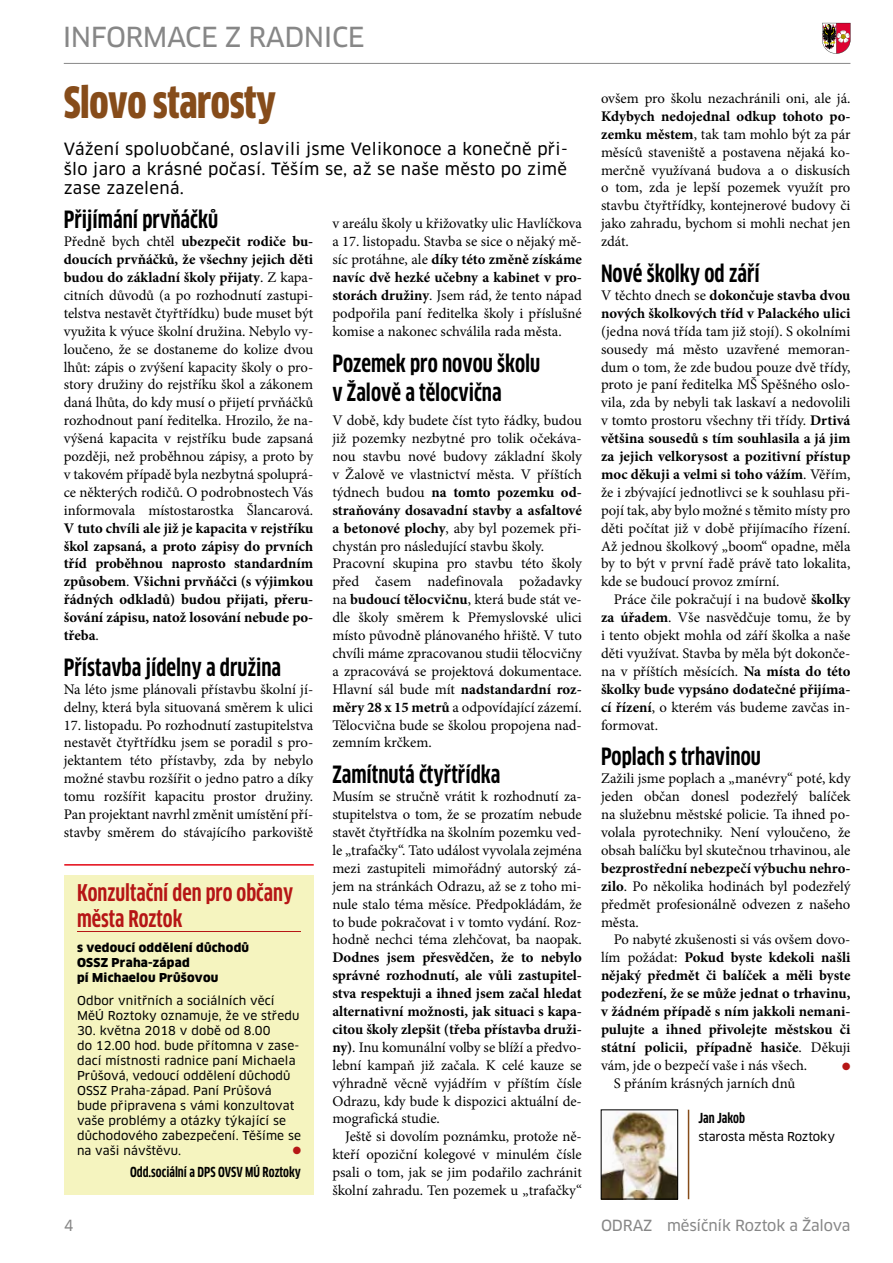
<style>
.page{position:relative;width:893px;height:1263px;background:#fff}
.page>*{position:absolute;margin:0;border:0;box-sizing:border-box;transform-origin:0 0}
.t1{font:900 42px "Clan Cond CELF";letter-spacing:-.01em;color:#864c1a}
.t2{font:27px "Clan CE News";letter-spacing:-.02em;color:#878787}
.t3{font:700 23.25px/30px "Clan Cond CELF";color:#000}
.t4{font:700 22.5px/25.5px "Clan Cond CELF";color:#b61615}
.t5{font:16.5px/19.8px "Clan CE News";letter-spacing:.02em;color:#000;text-align:justify}
.t6{font:15px "Clan CE News";letter-spacing:-.01em;color:#878787}
.t7{font:14.7px/17.9px "Minion Pro";letter-spacing:-.005em;color:#000;text-align:justify}
.t8{font:700 14.7px/17.9px "Minion Pro";color:#000;text-align:justify}
.t9{font:700 13.5px "Clan Cond CELF";color:#000}
.t10{font:12px/15px "Clan CE News";letter-spacing:.01em;color:#000}
.t11{font:900 12px/15px "Clan CE";letter-spacing:.02em;color:#000}
.t12{font:12px "Clan CE News";letter-spacing:-.01em;color:#000}
.t13{font:10.5px "Zapf Dingbats ITC";color:#b61615}
.s1{font-weight:700}
.s2{font-weight:400}
</style>
<div class="page">
<svg style="left:822px;top:23px;width:28px;height:31px"></svg>
<hr style="left:836px;top:23px;width:1px;height:30px;background:#000">
<hr style="left:64px;top:63px;width:786px;height:1px;background:#878787">
<div style="left:64px;top:876px;width:250px;height:319px;background:#f5f4bf"></div>
<hr style="left:77px;top:931px;width:224px;height:1px;background:#b61615">
<hr style="left:64px;top:864px;width:250px;height:2px;background:#e30613">
<img style="left:603px;top:1112px;width:73px;height:85px">
<div style="left:601px;top:1110px;width:77px;height:89px;border:1px solid #000"></div>
<hr style="left:688px;top:1110px;width:1px;height:89px;background:#864c1a">
<h2 class="t2" style="left:63px;top:20px;width:303px">INFORMACE Z RADNICE</h2>
<h1 class="t1" style="left:64px;top:76px;width:214px">Slovo starosty</h1>
<p class="t5" style="left:64px;top:139px;width:505px">Vážení spoluobčané, oslavili jsme Velikonoce a konečně při&shy;šlo jaro a krásné počasí. Těším se, až se naše město po zimě zase zazelená.</p>
<h3 class="t3" style="left:64px;top:205px;width:156px">Přijímání prvňáčků</h3>
<p class="t7" style="left:64px;top:233px;width:251px">Předně bych chtěl <span class="s1">ubezpečit rodiče bu&shy;doucích prvňáčků, že všechny jejich děti budou do základní školy přijaty</span>. Z kapa&shy;citních důvodů (a po rozhodnutí zastupi&shy;telstva nestavět čtyřtřídku) bude muset být využita k výuce školní družina. Nebylo vy&shy;loučeno, že se dostaneme do kolize dvou lhůt: zápis o zvýšení kapacity školy o pro&shy;story družiny do rejstříku škol a zákonem daná lhůta, do kdy musí o přijetí prvňáčků rozhodnout paní ředitelka. Hrozilo, že na&shy;výšená kapacita v rejstříku bude zapsaná později, než proběhnou zápisy, a proto by v takovém případě byla nezbytná spoluprá&shy;ce některých rodičů. O podrobnostech Vás informovala místostarostka Šlancarová.</p>
<p class="t8" style="left:64px;top:519px;width:251px">V tuto chvíli ale již je kapacita v rejstříku škol zapsaná, a proto zápisy do prvních tříd proběhnou naprosto standardním způsobem<span class="s2">.</span> Všichni prvňáčci (s výjimkou řádných odkladů) budou přijati, přeru&shy;šování zápisu, natož losování nebude po&shy;třeba<span class="s2">.</span></p>
<h3 class="t3" style="left:64px;top:653px;width:219px">Přístavba jídelny a družina</h3>
<p class="t7" style="left:64px;top:680px;width:251px">Na léto jsme plánovali přístavbu školní jí&shy;delny, která byla situovaná směrem k ulici</p>
<p class="t7" style="left:64px;top:716px;width:251px">17. listopadu. Po rozhodnutí zastupitelstva nestavět čtyřtřídku jsem se poradil s pro&shy;jektantem této přístavby, zda by nebylo možné stavbu rozšířit o jedno patro a díky tomu rozšířit kapacitu prostor družiny.<br>Pan projektant navrhl změnit umístění pří&shy;stavby směrem do stávajícího parkoviště</p>
<h3 class="t4" style="left:77px;top:881px;width:218px">Konzultační den pro občany města Roztok</h3>
<p class="t11" style="left:77px;top:940px;width:174px">s vedoucí oddělení důchodů<br>OSSZ Praha-západ<br>pí Michaelou Průšovou</p>
<p class="t10" style="left:77px;top:994px;width:224px">Odbor vnitřních a sociálních věcí<br>MěÚ Roztoky oznamuje, že ve středu</p>
<p class="t10" style="left:77px;top:1024px;width:225px">30. května 2018 v době od 8.00<br>do 12.00 hod. bude přítomna v zase&shy;dací místnosti radnice paní Michaela<br>Průšová, vedoucí oddělení důchodů<br>OSSZ Praha-západ. Paní Průšová bude připravena s vámi konzultovat vaše problémy a otázky týkající se důchodového zabezpečení. Těšíme se na vaši návštěvu.</p>
<p class="t13" style="left:293px;top:1145px;width:10px">●</p>
<p class="t9" style="left:130px;top:1164px;width:172px">Odd.sociální a DPS OVSV MÚ Roztoky</p>
<p class="t7" style="left:332px;top:215px;width:251px">v areálu školy u křižovatky ulic Havlíčkova a 17. listopadu. Stavba se sice o nějaký mě&shy;síc protáhne, ale <span class="s1">díky této změně získáme navíc dvě hezké učebny a kabinet v pro&shy;storách družiny</span>. Jsem rád, že tento nápad podpořila paní ředitelka školy i příslušné komise a nakonec schválila rada města.</p>
<h3 class="t3" style="left:332px;top:348px;width:209px">Pozemek pro novou školu v Žalově a tělocvična</h3>
<p class="t7" style="left:332px;top:412px;width:251px;text-align:left">V době, kdy budete číst tyto řádky, budou již pozemky nezbytné pro tolik očekáva&shy;nou stavbu nové budovy základní školy v Žalově ve vlastnictví města. V příštích týdnech budou <span class="s1">na tomto pozemku od&shy;straňovány dosavadní stavby a asfaltové a betonové plochy</span>, aby byl pozemek při&shy;chystán pro následující stavbu školy.<br>Pracovní skupina pro stavbu této školy před časem nadefinovala požadavky na <span class="s1">budoucí tělocvičnu</span>, která bude stát ve&shy;dle školy směrem k Přemyslovské ulici místo původně plánovaného hřiště. V tuto chvíli máme zpracovanou studii tělocvičny a zpracovává se projektová dokumentace.<br>Hlavní sál bude mít <span class="s1">nadstandardní roz&shy;měry 28 x 15 metrů</span> a odpovídající zázemí.<br>Tělocvična bude se školou propojena nad&shy;zemním krčkem.</p>
<h3 class="t3" style="left:332px;top:760px;width:170px">Zamítnutá čtyřtřídka</h3>
<p class="t7" style="left:332px;top:788px;width:251px">Musím se stručně vrátit k rozhodnutí za&shy;stupitelstva o tom, že se prozatím nebude stavět čtyřtřídka na školním pozemku ved&shy;le „trafačky“. Tato událost vyvolala zejména mezi zastupiteli mimořádný autorský zá&shy;jem na stránkách Odrazu, až se z toho mi&shy;nule stalo téma měsíce. Předpokládám, že to bude pokračovat i v tomto vydání. Roz&shy;hodně nechci téma zlehčovat, ba naopak.</p>
<p class="t8" style="left:332px;top:948px;width:251px">Dodnes jsem přesvědčen, že to nebylo správné rozhodnutí, ale vůli zastupitel&shy;stva respektuji a ihned jsem začal hledat alternativní možnosti, jak situaci s kapa&shy;citou školy zlepšit (třeba přístavba druži&shy;ny)<span class="s2">. Inu komunální volby se blíží a předvo&shy;lební kampaň již začala. K celé kauze se výhradně věcně vyjádřím v příštím čísle Odrazu, kdy bude k dispozici aktuální de&shy;mografická studie.</span></p>
<p class="t7" style="left:332px;top:1128px;width:251px;text-indent:13px">Ještě si dovolím poznámku, protože ně&shy;kteří opoziční kolegové v minulém čísle psali o tom, jak se jim podařilo zachránit školní zahradu. Ten pozemek u „trafačky“</p>
<p class="t7" style="left:601px;top:89px;width:251px">ovšem pro školu nezachránili oni, ale já.</p>
<p class="t7" style="left:601px;top:107px;width:251px"><span class="s1">Kdybych nedojednal odkup tohoto po&shy;zemku městem</span>, tak tam mohlo být za pár měsíců staveniště a postavena nějaká ko&shy;merčně využívaná budova a o diskusích o tom, zda je lepší pozemek využít pro stavbu čtyřtřídky, kontejnerové budovy či jako zahradu, bychom si mohli nechat jen zdát.</p>
<h3 class="t3" style="left:601px;top:259px;width:160px">Nové školky od září</h3>
<p class="t8" style="left:601px;top:286px;width:251px"><span class="s2">V těchto dnech se</span> dokončuje stavba dvou nových školkových tříd v Palackého ulici</p>
<p class="t7" style="left:601px;top:322px;width:251px">(jedna nová třída tam již stojí). S okolními sousedy má město uzavřené memoran&shy;dum o tom, že zde budou pouze dvě třídy, proto je paní ředitelka MŠ Spěšného oslo&shy;vila, zda by nebyli tak laskaví a nedovolili v tomto prostoru všechny tři třídy. <span class="s1">Drtivá většina sousedů s tím souhlasila a já jim za jejich velkorysost a pozitivní přístup moc děkuji a velmi si toho vážím</span>. Věřím, že i zbývající jednotlivci se k souhlasu při&shy;pojí tak, aby bylo možné s těmito místy pro děti počítat již v době přijímacího řízení.<br>Až jednou školkový „boom“ opadne, měla by to být v první řadě právě tato lokalita, kde se budoucí provoz zmírní.</p>
<p class="t7" style="left:601px;top:591px;width:251px;text-indent:13px">Práce čile pokračují i na budově <span class="s1">školky za úřadem</span>. Vše nasvědčuje tomu, že by i tento objekt mohla od září školka a naše děti využívat. Stavba by měla být dokonče&shy;na v příštích měsících. <span class="s1">Na místa do této školky bude vypsáno dodatečné přijíma&shy;cí řízení</span>, o kterém vás budeme zavčas in&shy;formovat.</p>
<h3 class="t3" style="left:601px;top:742px;width:161px">Poplach s trhavinou</h3>
<p class="t7" style="left:601px;top:770px;width:251px">Zažili jsme poplach a „manévry“ poté, kdy jeden občan donesl podezřelý balíček na služebnu městské policie. Ta ihned po&shy;volala pyrotechniky. Není vyloučeno, že obsah balíčku byl skutečnou trhavinou, ale</p>
<p class="t7" style="left:601px;top:859px;width:251px"><span class="s1">bezprostřední nebezpečí výbuchu nehro&shy;zilo</span>. Po několika hodinách byl podezřelý předmět profesionálně odvezen z našeho města.</p>
<p class="t8" style="left:601px;top:930px;width:251px;text-indent:13px"><span class="s2">Po nabyté zkušenosti si vás ovšem dovo&shy;lím požádat:</span> Pokud byste kdekoli našli nějaký předmět či balíček a měli byste podezření, že se může jednat o trhavinu, v žádném případě s ním jakkoli nemani&shy;pulujte a ihned přivolejte městskou či státní policii, případně hasiče<span class="s2">. Děkuji vám, jde o bezpečí vaše i nás všech.</span></p>
<p class="t13" style="left:842px;top:1061px;width:10px">●</p>
<p class="t7" style="left:614px;top:1074px;width:183px">S přáním krásných jarních dnů</p>
<p class="t9" style="left:698px;top:1110px;width:48px">Jan Jakob</p>
<p class="t12" style="left:698px;top:1129px;width:138px">starosta města Roztoky</p>
<p class="t6" style="left:64px;top:1216px;width:11px">4</p>
<p class="t6" style="left:601px;top:1216px;width:251px">ODRAZ měsíčník Roztok a Žalova</p>
</div>
